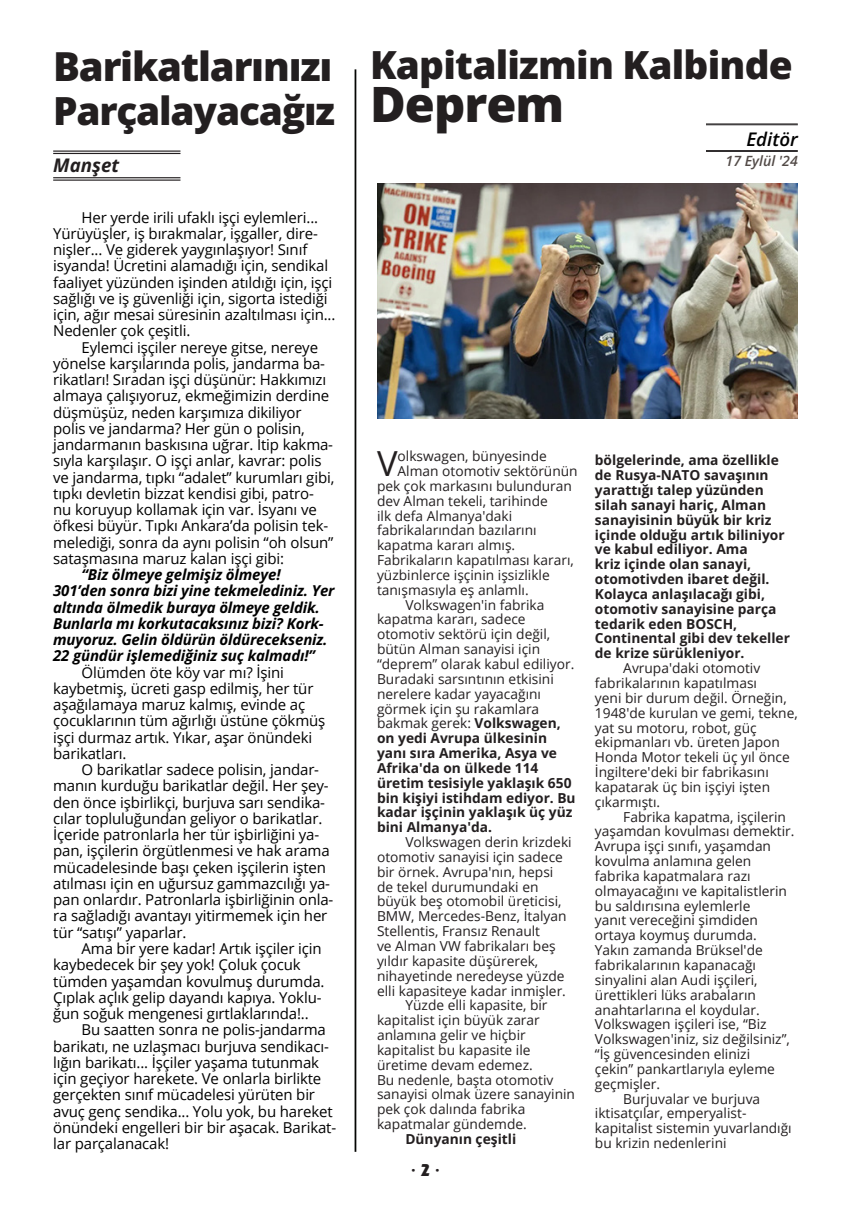
<style>
.page{position:relative;width:851px;height:1205px;background:#fff}
.page>*{position:absolute;margin:0;border:0;box-sizing:border-box;transform-origin:0 0}
.t1{font:800 48.75px "Open Sans";letter-spacing:-.02em;color:#231f20}
.t2{font:800 40px "Open Sans";letter-spacing:-.03em;color:#231f20}
.t3{font:800 38.75px "Open Sans";letter-spacing:-.02em;color:#231f20}
.t4{font:34.5px "Open Sans";color:#231f20}
.MB_icyazi{font:italic 600 18.75px "Open Sans";color:#000}
.MB_icyazi-2{font:italic 700 18.75px "Open Sans";color:#231f20}
.t5{font:700 16.25px "Open Sans";color:#231f20}
.t6{font:15px/16.2px "Open Sans";letter-spacing:-.01em;color:#000}
.t7{font:italic 700 15px/16.2px "Open Sans";letter-spacing:-.01em;color:#000}
.MB_icyazi-3{font:italic 600 14.12px "Open Sans";color:#524a47}
.t8{font:13.75px/14.9px "Open Sans";color:#231f20}
.t9{font:700 13.75px/14.9px "Open Sans";color:#231f20}
.s1{font-weight:700}
.s2{font-family:"Revue BT";font-weight:400}
</style>
<div class="page">
<hr style="left:705px;top:124px;width:92px;height:1px;background:#231f20">
<hr style="left:705px;top:125px;width:92px;height:1px;background:#231f20">
<hr style="left:705px;top:150px;width:92px;height:1px;background:#231f20">
<hr style="left:705px;top:151px;width:92px;height:1px;background:#231f20">
<hr style="left:53px;top:150px;width:127px;height:2px;background:#231f20">
<hr style="left:53px;top:153px;width:127px;height:1px;background:#231f20">
<hr style="left:53px;top:177px;width:127px;height:1px;background:#231f20">
<hr style="left:53px;top:179px;width:127px;height:2px;background:#231f20">
<hr style="left:354px;top:69px;width:2px;height:1083px;background:#040503">
<img style="left:377px;top:184px;width:420px;height:235px">
<p class="t2" style="left:53px;top:36px;width:281px">Barikatlarınızı</p>
<p class="t3" style="left:53px;top:81px;width:283px">Parçalayacağız</p>
<p class="t3" style="left:370px;top:35px;width:424px">Kapitalizmin Kalbinde</p>
<p class="t1" style="left:370px;top:67px;width:196px">Deprem</p>
<p class="MB_icyazi" style="left:746px;top:126px;width:53px">Editör</p>
<p class="MB_icyazi-2" style="left:53px;top:152px;width:67px">Manşet</p>
<p class="MB_icyazi-3" style="left:725px;top:151px;width:74px">17 Eylül '24</p>
<p class="t6" style="left:53px;top:209px;width:284px;text-indent:28px">Her yerde irili ufaklı işçi eylemleri...<br>Yürüyüşler, iş bırakmalar, işgaller, dire&shy;nişler... Ve giderek yaygınlaşıyor! Sınıf isyanda! Ücretini alamadığı için, sendikal faaliyet yüzünden işinden atıldığı için, işçi sağlığı ve iş güvenliği için, sigorta istediği için, ağır mesai süresinin azaltılması için...<br>Nedenler çok çeşitli.</p>
<p class="t6" style="left:53px;top:339px;width:283px;text-indent:28px">Eylemci işçiler nereye gitse, nereye yönelse karşılarında polis, jandarma ba&shy;rikatları! Sıradan işçi düşünür: Hakkımızı almaya çalışıyoruz, ekmeğimizin derdine düşmüşüz, neden karşımıza dikiliyor polis ve jandarma? Her gün o polisin, jandarmanın baskısına uğrar. İtip kakma&shy;sıyla karşılaşır. O işçi anlar, kavrar: polis ve jandarma, tıpkı “adalet” kurumları gibi, tıpkı devletin bizzat kendisi gibi, patro&shy;nu koruyup kollamak için var. İsyanı ve öfkesi büyür. Tıpkı Ankara’da polisin tek&shy;melediği, sonra da aynı polisin “oh olsun” sataşmasına maruz kalan işçi gibi:</p>
<p class="t7" style="left:53px;top:566px;width:283px;text-indent:28px">“Biz ölmeye gelmişiz ölmeye!<br>301’den sonra bizi yine tekmelediniz. Yer altında ölmedik buraya ölmeye geldik.<br>Bunlarla mı korkutacaksınız bizi? Kork&shy;muyoruz. Gelin öldürün öldürecekseniz.<br>22 gündür işlemediğiniz suç kalmadı!”</p>
<p class="t6" style="left:53px;top:664px;width:274px;text-indent:28px">Ölümden öte köy var mı? İşini kaybetmiş, ücreti gasp edilmiş, her tür aşağılamaya maruz kalmış, evinde aç çocuklarının tüm ağırlığı üstüne çökmüş işçi durmaz artık. Yıkar, aşar önündeki barikatları.</p>
<p class="t6" style="left:53px;top:761px;width:282px;text-indent:28px">O barikatlar sadece polisin, jandar&shy;manın kurduğu barikatlar değil. Her şey&shy;den önce işbirlikçi, burjuva sarı sendika&shy;cılar topluluğundan geliyor o barikatlar.<br>İçeride patronlarla her tür işbirliğini ya&shy;pan, işçilerin örgütlenmesi ve hak arama mücadelesinde başı çeken işçilerin işten atılması için en uğursuz gammazcılığı ya&shy;pan onlardır. Patronlarla işbirliğinin onla&shy;ra sağladığı avantayı yitirmemek için her tür “satışı” yaparlar.</p>
<p class="t6" style="left:53px;top:940px;width:273px;text-indent:28px">Ama bir yere kadar! Artık işçiler için kaybedecek bir şey yok! Çoluk çocuk tümden yaşamdan kovulmuş durumda.<br>Çıplak açlık gelip dayandı kapıya. Yoklu&shy;ğun soğuk mengenesi gırtlaklarında!..</p>
<p class="t6" style="left:53px;top:1021px;width:284px;text-indent:28px">Bu saatten sonra ne polis-jandarma barikatı, ne uzlaşmacı burjuva sendikacı&shy;lığın barikatı... İşçiler yaşama tutunmak için geçiyor harekete. Ve onlarla birlikte gerçekten sınıf mücadelesi yürüten bir avuç genç sendika... Yolu yok, bu hareket önündeki engelleri bir bir aşacak. Barikat&shy;lar parçalanacak!</p>
<p class="t4" style="left:377px;top:440px;width:22px">V</p>
<p class="t8" style="left:397px;top:448px;width:151px">olkswagen, bünyesinde</p>
<p class="t8" style="left:397px;top:463px;width:182px">Alman otomotiv sektörünün</p>
<p class="t8" style="left:377px;top:478px;width:196px">pek çok markasını bulunduran</p>
<p class="t8" style="left:377px;top:493px;width:172px">dev Alman tekeli, tarihinde</p>
<p class="t8" style="left:377px;top:508px;width:137px">ilk defa Almanya'daki</p>
<p class="t8" style="left:377px;top:523px;width:161px">fabrikalarından bazılarını</p>
<p class="t8" style="left:377px;top:537px;width:140px">kapatma kararı almış.</p>
<p class="t8" style="left:377px;top:552px;width:198px">Fabrikaların kapatılması kararı,</p>
<p class="t8" style="left:377px;top:567px;width:174px">yüzbinlerce işçinin işsizlikle</p>
<p class="t8" style="left:377px;top:582px;width:153px">tanışmasıyla eş anlamlı.</p>
<p class="t8" style="left:377px;top:597px;width:200px;text-indent:28px">Volkswagen'in fabrika kapatma kararı, sadece otomotiv sektörü için değil, bütün Alman sanayisi için “deprem” olarak kabul ediliyor.<br>Buradaki sarsıntının etkisini nerelere kadar yayacağını görmek için şu rakamlara bakmak gerek: <span class="s1">Volkswagen, on yedi Avrupa ülkesinin yanı sıra Amerika, Asya ve<br>Afrika'da on ülkede 114 üretim tesisiyle yaklaşık 650 bin kişiyi istihdam ediyor. Bu kadar işçinin yaklaşık üç yüz bini Almanya'da.</span></p>
<p class="t8" style="left:377px;top:834px;width:196px;text-indent:28px">Volkswagen derin krizdeki otomotiv sanayisi için sadece bir örnek. Avrupa'nın, hepsi de tekel durumundaki en büyük beş otomobil üreticisi,<br>BMW, Mercedes-Benz, İtalyan<br>Stellentis, Fransız Renault<br>ve Alman VW fabrikaları beş yıldır kapasite düşürerek, nihayetinde neredeyse yüzde elli kapasiteye kadar inmişler.</p>
<p class="t8" style="left:377px;top:997px;width:199px;text-indent:28px">Yüzde elli kapasite, bir kapitalist için büyük zarar anlamına gelir ve hiçbir kapitalist bu kapasite ile üretime devam edemez.<br>Bu nedenle, başta otomotiv sanayisi olmak üzere sanayinin pek çok dalında fabrika kapatmalar gündemde.</p>
<p class="t9" style="left:405px;top:1131px;width:112px">Dünyanın çeşitli</p>
<p class="t5" style="left:411px;top:1159px;width:30px">· <span class="s2">2</span> ·</p>
<p class="t9" style="left:595px;top:453px;width:196px">bölgelerinde, ama özellikle de Rusya-NATO savaşının yarattığı talep yüzünden silah sanayi hariç, Alman sanayisinin büyük bir kriz içinde olduğu artık biliniyor ve kabul ediliyor. Ama<br>kriz içinde olan sanayi, otomotivden ibaret değil.<br>Kolayca anlaşılacağı gibi, otomotiv sanayisine parça tedarik eden BOSCH,<br>Continental gibi dev tekeller de krize sürükleniyor.</p>
<p class="t8" style="left:595px;top:660px;width:204px;text-indent:28px">Avrupa'daki otomotiv fabrikalarının kapatılması<br>yeni bir durum değil. Örneğin,<br>1948'de kurulan ve gemi, tekne, yat su motoru, robot, güç ekipmanları vb. üreten Japon<br>Honda Motor tekeli üç yıl önce<br>İngiltere'deki bir fabrikasını kapatarak üç bin işçiyi işten çıkarmıştı.</p>
<p class="t8" style="left:595px;top:809px;width:201px;text-indent:28px">Fabrika kapatma, işçilerin yaşamdan kovulması demektir.<br>Avrupa işçi sınıfı, yaşamdan kovulma anlamına gelen fabrika kapatmalara razı olmayacağını ve kapitalistlerin bu saldırısına eylemlerle<br>yanıt vereceğini şimdiden ortaya koymuş durumda.<br>Yakın zamanda Brüksel'de fabrikalarının kapanacağı sinyalini alan Audi işçileri, ürettikleri lüks arabaların anahtarlarına el koydular.<br>Volkswagen işçileri ise, “Biz<br>Volkswagen'iniz, siz değilsiniz”, “İş güvencesinden elinizi<br>çekin” pankartlarıyla eyleme geçmişler.</p>
<p class="t8" style="left:595px;top:1091px;width:198px;text-indent:28px">Burjuvalar ve burjuva iktisatçılar, emperyalist&shy;kapitalist sistemin yuvarlandığı bu krizin nedenlerini</p>
</div>
